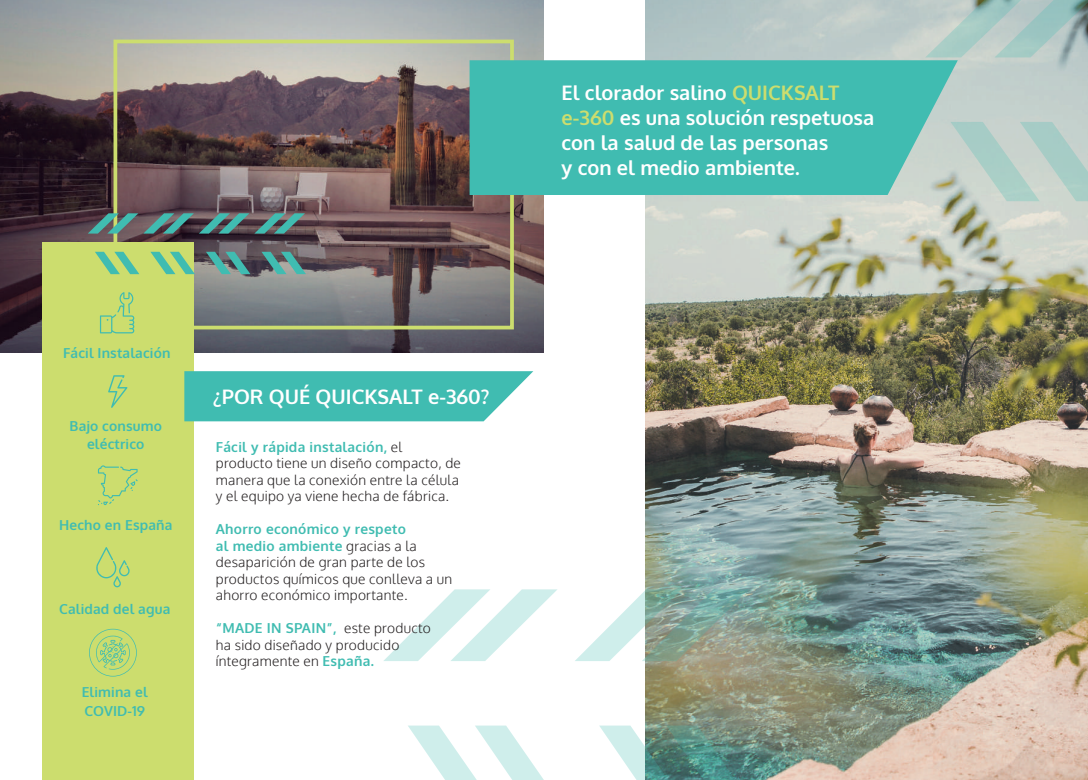
<style>
.page{position:relative;width:1088px;height:780px;background:#fff}
.page>*{position:absolute;margin:0;border:0;box-sizing:border-box;transform-origin:0 0}
.t1{font:700 20px/25px "Oxygen";color:#fff}
.t2{font:300 13.75px/16.5px "Oxygen";letter-spacing:.02em;color:#231f20}
.t3{font:700 13.75px/18.8px "Oxygen";letter-spacing:.01em;color:#40bcb1;text-align:center}
.s1{font-weight:700;color:#40bcb1}
.s2{color:#ccdd6e}
</style>
<div class="page">
<img style="left:0;top:0;width:544px;height:353px">
<div style="left:114px;top:40px;width:400px;height:289px;border:4px solid #ccdd6e"></div>
<img style="left:645px;top:0;width:443px;height:780px">
<svg style="left:950px;top:122px;width:138px;height:79px;background:#b9cfc9"></svg>
<svg style="left:925px;top:0;width:163px;height:57px;background:#abc4c0"></svg>
<div style="left:42px;top:242px;width:151px;height:533px;background:#ccdd6e"></div>
<svg style="left:108px;top:375px;width:19px;height:33px"></svg>
<svg style="left:100px;top:292px;width:34px;height:41px"></svg>
<svg style="left:96px;top:547px;width:34px;height:40px"></svg>
<svg style="left:98px;top:465px;width:40px;height:40px"></svg>
<svg style="left:89px;top:628px;width:48px;height:48px"></svg>
<svg style="left:469px;top:60px;width:489px;height:135px;background:#4abdb2"></svg>
<svg style="left:95px;top:252px;width:44px;height:22px"></svg>
<svg style="left:150px;top:252px;width:45px;height:22px"></svg>
<svg style="left:206px;top:252px;width:44px;height:22px"></svg>
<svg style="left:261px;top:252px;width:45px;height:22px"></svg>
<svg style="left:88px;top:213px;width:217px;height:20px;background:#567675"></svg>
<svg style="left:408px;top:725px;width:136px;height:55px"></svg>
<svg style="left:383px;top:589px;width:174px;height:72px"></svg>
<svg style="left:599px;top:725px;width:153px;height:55px;background:#83a8a1"></svg>
<svg style="left:575px;top:589px;width:174px;height:72px"></svg>
<svg style="left:184px;top:371px;width:349px;height:50px;background:#4dc0b6"></svg>
<p class="t3" style="left:63px;top:344px;width:109px">Fácil Instalación</p>
<p class="t3" style="left:70px;top:416px;width:94px">Bajo consumo eléctrico</p>
<p class="t3" style="left:59px;top:516px;width:115px">Hecho en España</p>
<p class="t3" style="left:59px;top:599px;width:113px">Calidad del agua</p>
<p class="t3" style="left:82px;top:683px;width:67px;text-align:left">Elimina el<br>COVID-19</p>
<h1 class="t1" style="left:213px;top:385px;width:278px">¿POR QUÉ QUICKSALT e-360?</h1>
<p class="t2" style="left:216px;top:439px;width:247px"><span class="s1">Fácil y rápida instalación,</span> el producto tiene un diseño compacto, de manera que la conexión entre la célula y el equipo ya viene hecha de fábrica.</p>
<p class="t2" style="left:216px;top:521px;width:238px"><span class="s1">Ahorro económico y respeto<br>al medio ambiente</span> gracias a la desaparición de gran parte de los productos químicos que conlleva a un ahorro económico importante.</p>
<p class="t2" style="left:216px;top:620px;width:217px"><span class="s1">“MADE IN SPAIN”,</span> este producto ha sido diseñado y producido íntegramente en <span class="s1">España.</span></p>
<h1 class="t1" style="left:561px;top:81px;width:314px">El clorador salino <span class="s2">QUICKSALT e-360</span> es una solución respetuosa con la salud de las personas<br>y con el medio ambiente.</h1>
</div>
